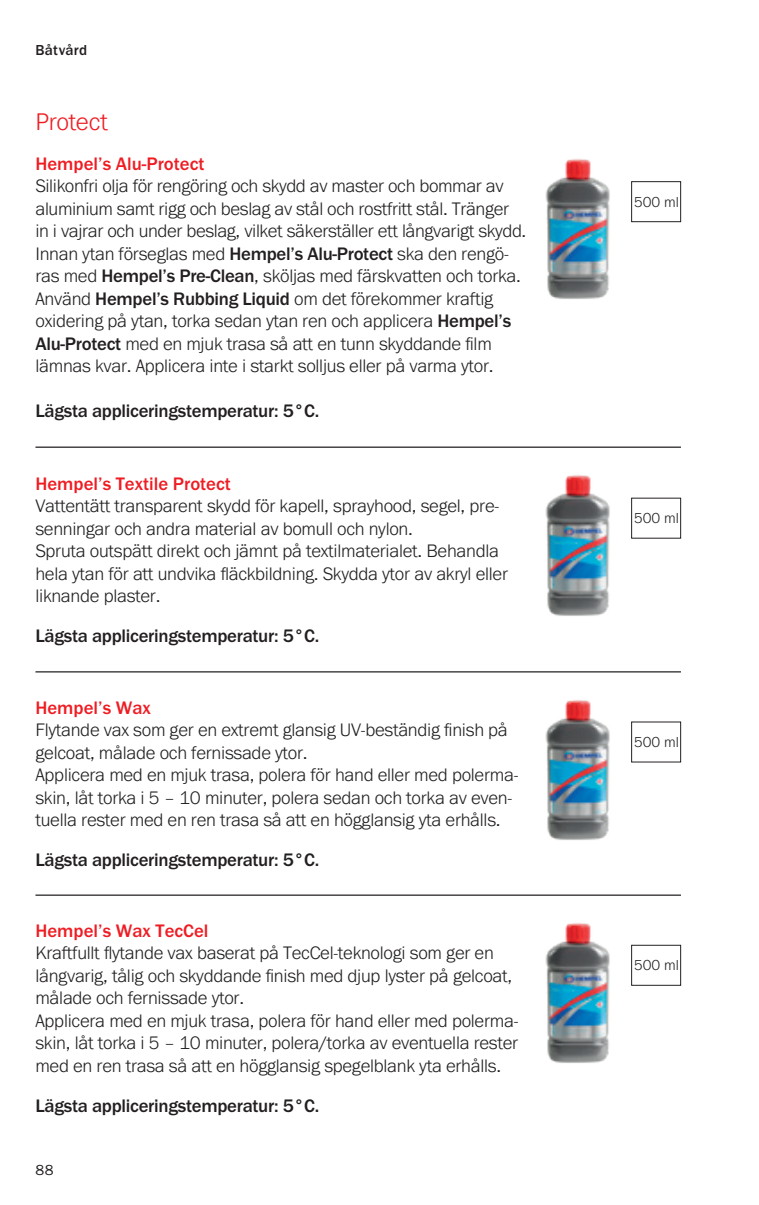
<style>
.page{position:relative;width:759px;height:1205px;background:#fff}
.page>*{position:absolute;margin:0;border:0;box-sizing:border-box;transform-origin:0 0}
.Overskrift_-_SE{font:300 25px "Franklin Gothic URW";letter-spacing:-.005em;color:#ee1d23}
.Produktbeskrivelse_s{font:300 18.75px/22.5px "Franklin Gothic URW";letter-spacing:-.015em;color:#231f20}
.Produktbeskrivelse_s-2{font:500 18.75px "Franklin Gothic URW";letter-spacing:-.015em;color:#231f20}
.Produktoverskrift{font:500 18.75px "Franklin Gothic URW";color:#ee1d23}
.Mellemrubrik_-_SE{font:300 15px "Franklin Gothic URW";color:#231f20}
.t1{font:500 15px "Franklin Gothic URW";letter-spacing:.02em;color:#231f20}
.t2{font:15px "Franklin Gothic URW Boo";color:#231f20}
.s1{font-weight:500}
</style>
<div class="page">
<div style="left:631px;top:945px;width:49px;height:40px;border:1px solid #231f20"></div>
<hr style="left:35px;top:671px;width:645px;height:1px;background:#231f20">
<hr style="left:35px;top:446px;width:645px;height:2px;background:#231f20">
<hr style="left:35px;top:894px;width:645px;height:2px;background:#231f20">
<div style="left:631px;top:181px;width:49px;height:41px;border:1px solid #231f20"></div>
<img style="left:545px;top:159px;width:65px;height:140px">
<img style="left:545px;top:475px;width:65px;height:141px">
<img style="left:545px;top:700px;width:65px;height:140px">
<img style="left:545px;top:923px;width:65px;height:140px">
<p class="t1" style="left:35px;top:40px;width:53px">Båtvård</p>
<p class="Overskrift_-_SE" style="left:35px;top:107px;width:74px">Protect</p>
<p class="Produktoverskrift" style="left:35px;top:152px;width:170px">Hempel’s Alu-Protect</p>
<p class="Produktbeskrivelse_s" style="left:35px;top:174px;width:492px">Silikonfri olja för rengöring och skydd av master och bommar av aluminium samt rigg och beslag av stål och rostfritt stål. Tränger in i vajrar och under beslag, vilket säkerställer ett långvarigt skydd.</p>
<p class="Produktbeskrivelse_s" style="left:35px;top:242px;width:487px">Innan ytan förseglas med <span class="s1">Hempel’s Alu-Protect</span> ska den rengö&shy;ras med <span class="s1">Hempel’s Pre-Clean</span>, sköljas med färskvatten och torka.<br>Använd <span class="s1">Hempel’s Rubbing Liquid</span> om det förekommer kraftig oxidering på ytan, torka sedan ytan ren och applicera <span class="s1">Hempel’s Alu-Protect</span> med en mjuk trasa så att en tunn skyddande film lämnas kvar. Applicera inte i starkt solljus eller på varma ytor.</p>
<p class="Produktbeskrivelse_s-2" style="left:35px;top:399px;width:285px">Lägsta appliceringstemperatur: 5°C.</p>
<p class="Produktoverskrift" style="left:35px;top:472px;width:197px">Hempel’s Textile Protect</p>
<p class="Produktbeskrivelse_s" style="left:35px;top:494px;width:465px">Vattentätt transparent skydd för kapell, sprayhood, segel, pre&shy;senningar och andra material av bomull och nylon.</p>
<p class="Produktbeskrivelse_s" style="left:35px;top:539px;width:474px">Spruta outspätt direkt och jämnt på textilmaterialet. Behandla hela ytan för att undvika fläckbildning. Skydda ytor av akryl eller liknande plaster.</p>
<p class="Produktbeskrivelse_s-2" style="left:35px;top:624px;width:285px">Lägsta appliceringstemperatur: 5°C.</p>
<p class="Produktoverskrift" style="left:35px;top:696px;width:117px">Hempel’s Wax</p>
<p class="Produktbeskrivelse_s" style="left:35px;top:718px;width:473px">Flytande vax som ger en extremt glansig UV-beständig finish på gelcoat, målade och fernissade ytor.</p>
<p class="Produktbeskrivelse_s" style="left:35px;top:763px;width:484px">Applicera med en mjuk trasa, polera för hand eller med polerma&shy;skin, låt torka i 5 – 10 minuter, polera sedan och torka av even&shy;tuella rester med en ren trasa så att en högglansig yta erhålls.</p>
<p class="Produktbeskrivelse_s-2" style="left:35px;top:848px;width:285px">Lägsta appliceringstemperatur: 5°C.</p>
<p class="Produktoverskrift" style="left:35px;top:919px;width:174px">Hempel’s Wax TecCel</p>
<p class="Produktbeskrivelse_s" style="left:35px;top:941px;width:478px">Kraftfullt flytande vax baserat på TecCel-teknologi som ger en långvarig, tålig och skyddande finish med djup lyster på gelcoat, målade och fernissade ytor.</p>
<p class="Produktbeskrivelse_s" style="left:35px;top:1009px;width:484px;text-align:justify">Applicera med en mjuk trasa, polera för hand eller med polerma&shy;skin, låt torka i 5 – 10 minuter, polera/torka av eventuella rester med en ren trasa så att en högglansig spegelblank yta erhålls.</p>
<p class="Produktbeskrivelse_s-2" style="left:35px;top:1094px;width:285px">Lägsta appliceringstemperatur: 5°C.</p>
<p class="t2" style="left:35px;top:1160px;width:20px">88</p>
<p class="Mellemrubrik_-_SE" style="left:633px;top:192px;width:46px">500 ml</p>
<p class="Mellemrubrik_-_SE" style="left:633px;top:509px;width:46px">500 ml</p>
<p class="Mellemrubrik_-_SE" style="left:633px;top:733px;width:46px">500 ml</p>
<p class="Mellemrubrik_-_SE" style="left:633px;top:956px;width:46px">500 ml</p>
</div>
